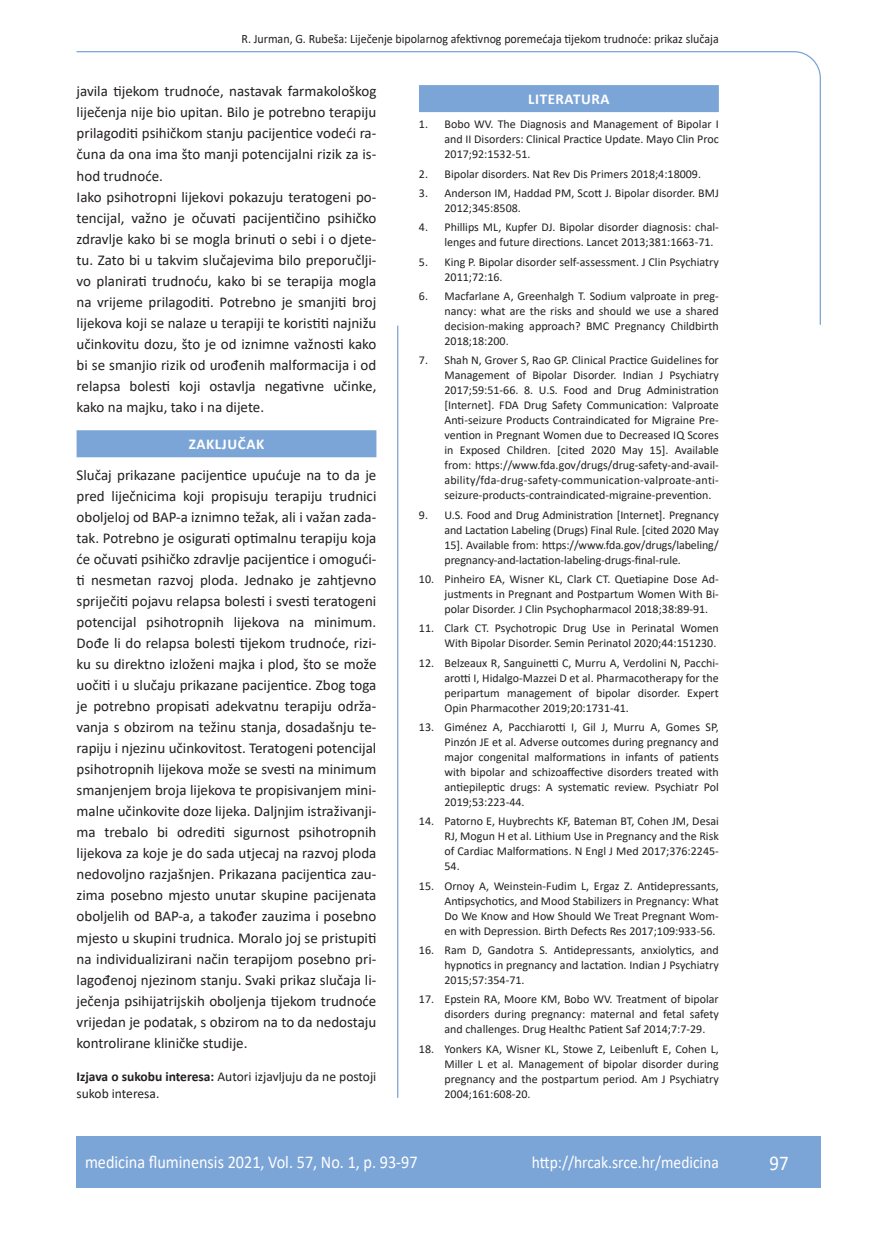
<style>
.page{position:relative;width:872px;height:1234px;background:#fff}
.page>*{position:absolute;margin:0;border:0;box-sizing:border-box;transform-origin:0 0}
.t1{font:21px "Calibri";color:#fff;scale:.9 1}
.t2{font:18px "Calibri";color:#fff;scale:.9 1}
.t3{font:17.25px "Calibri";color:#fff;scale:.9 1}
.osnovni_tekst{font:15px/21px "Calibri";color:#231f20;text-align:justify}
.naslov_ruler{font:700 15px "Calibri";letter-spacing:.04em;color:#fff}
.izjava{font:13.5px/16.5px "Calibri";color:#231f20}
.glava{font:12.75px "Calibri";color:#231f20;scale:.94 1}
.literatura{font:12px/15px "Calibri";color:#231f20;text-align:justify}
.s1{font-weight:700}
</style>
<div class="page">
<svg style="left:76px;top:51px;width:745px;height:275px"></svg>
<hr style="left:397px;top:325px;width:1px;height:772px;background:#7ca5d7">
<div style="left:77px;top:1135px;width:744px;height:51px;background:#7ca5d7"></div>
<div style="left:77px;top:430px;width:299px;height:27px;background:#7ca5d7"></div>
<div style="left:419px;top:85px;width:300px;height:27px;background:#7ca5d7"></div>
<p class="glava" style="left:241px;top:29px;width:509px">R. Jurman, G. Rubeša: Liječenje bipolarnog afektivnog poremećaja tijekom trudnoće: prikaz slučaja</p>
<p class="osnovni_tekst" style="left:77px;top:80px;width:301px">javila tijekom trudnoće, nastavak farmakološkog liječenja nije bio upitan. Bilo je potrebno terapiju prilagoditi psihičkom stanju pacijentice vodeći ra&shy;čuna da ona ima što manji potencijalni rizik za is&shy;hod trudnoće.</p>
<p class="osnovni_tekst" style="left:77px;top:186px;width:301px">Iako psihotropni lijekovi pokazuju teratogeni po&shy;tencijal, važno je očuvati pacijentičino psihičko zdravlje kako bi se mogla brinuti o sebi i o djete&shy;tu. Zato bi u takvim slučajevima bilo preporučlji&shy;vo planirati trudnoću, kako bi se terapija mogla na vrijeme prilagoditi. Potrebno je smanjiti broj lijekova koji se nalaze u terapiji te koristiti najnižu učinkovitu dozu, što je od iznimne važnosti kako bi se smanjio rizik od urođenih malformacija i od relapsa bolesti koji ostavlja negativne učinke, kako na majku, tako i na dijete.</p>
<p class="naslov_ruler" style="left:189px;top:433px;width:77px">ZAKLJUČAK</p>
<p class="osnovni_tekst" style="left:77px;top:463px;width:301px">Slučaj prikazane pacijentice upućuje na to da je pred liječnicima koji propisuju terapiju trudnici oboljeloj od BAP-a iznimno težak, ali i važan zada&shy;tak. Potrebno je osigurati optimalnu terapiju koja će očuvati psihičko zdravlje pacijentice i omogući&shy;ti nesmetan razvoj ploda. Jednako je zahtjevno spriječiti pojavu relapsa bolesti i svesti teratogeni potencijal psihotropnih lijekova na minimum.<br>Dođe li do relapsa bolesti tijekom trudnoće, rizi&shy;ku su direktno izloženi majka i plod, što se može uočiti i u slučaju prikazane pacijentice. Zbog toga je potrebno propisati adekvatnu terapiju održa&shy;vanja s obzirom na težinu stanja, dosadašnju te&shy;rapiju i njezinu učinkovitost. Teratogeni potencijal psihotropnih lijekova može se svesti na minimum smanjenjem broja lijekova te propisivanjem mini&shy;malne učinkovite doze lijeka. Daljnjim istraživanji&shy;ma trebalo bi odrediti sigurnost psihotropnih lijekova za koje je do sada utjecaj na razvoj ploda nedovoljno razjašnjen. Prikazana pacijentica zau&shy;zima posebno mjesto unutar skupine pacijenata oboljelih od BAP-a, a također zauzima i posebno mjesto u skupini trudnica. Moralo joj se pristupiti na individualizirani način terapijom posebno pri&shy;lagođenoj njezinom stanju. Svaki prikaz slučaja li&shy;ječenja psihijatrijskih oboljenja tijekom trudnoće vrijedan je podatak, s obzirom na to da nedostaju kontrolirane kliničke studije.</p>
<p class="izjava" style="left:77px;top:1067px;width:301px"><span class="s1">Izjava o sukobu interesa:</span> Autori izjavljuju da ne postoji sukob interesa.</p>
<p class="naslov_ruler" style="left:528px;top:88px;width:83px">LITERATURA</p>
<p class="literatura" style="left:444px;top:117px;width:276px;text-indent:-26px">1. Bobo WV. The Diagnosis and Management of Bipolar I and II Disorders: Clinical Practice Update. Mayo Clin Proc 2017;92:1532-51.</p>
<p class="literatura" style="left:419px;top:166px;width:283px">2. Bipolar disorders. Nat Rev Dis Primers 2018;4:18009.</p>
<p class="literatura" style="left:444px;top:185px;width:276px;text-indent:-26px">3. Anderson IM, Haddad PM, Scott J. Bipolar disorder. BMJ<br>2012;345:8508.</p>
<p class="literatura" style="left:444px;top:219px;width:276px;text-indent:-26px">4. Phillips ML, Kupfer DJ. Bipolar disorder diagnosis: chal&shy;lenges and future directions. Lancet 2013;381:1663-71.</p>
<p class="literatura" style="left:444px;top:254px;width:276px;text-indent:-26px">5. King P. Bipolar disorder self-assessment. J Clin Psychiatry<br>2011;72:16.</p>
<p class="literatura" style="left:444px;top:288px;width:276px;text-indent:-26px">6. Macfarlane A, Greenhalgh T. Sodium valproate in preg&shy;nancy: what are the risks and should we use a shared decision-making approach? BMC Pregnancy Childbirth 2018;18:200.</p>
<p class="literatura" style="left:444px;top:352px;width:276px;text-indent:-26px">7. Shah N, Grover S, Rao GP. Clinical Practice Guidelines for Management of Bipolar Disorder. Indian J Psychiatry 2017;59:51-66. 8. U.S. Food and Drug Administration [Internet]. FDA Drug Safety Communication: Valproate Anti-seizure Products Contraindicated for Migraine Pre&shy;vention in Pregnant Women due to Decreased IQ Scores in Exposed Children. [cited 2020 May 15]. Available from: https://www.fda.gov/drugs/drug-safety-and-avail&shy;ability/fda-drug-safety-communication-valproate-anti&shy;seizure-products-contraindicated-migraine-prevention.</p>
<p class="literatura" style="left:444px;top:507px;width:276px;text-indent:-26px">9. U.S. Food and Drug Administration [Internet]. Pregnancy and Lactation Labeling (Drugs) Final Rule. [cited 2020 May 15]. Available from: https://www.fda.gov/drugs/labeling/ pregnancy-and-lactation-labeling-drugs-final-rule.</p>
<p class="literatura" style="left:444px;top:571px;width:276px;text-indent:-26px">10. Pinheiro EA, Wisner KL, Clark CT. Quetiapine Dose Ad&shy;justments in Pregnant and Postpartum Women With Bi&shy;polar Disorder. J Clin Psychopharmacol 2018;38:89-91.</p>
<p class="literatura" style="left:419px;top:620px;width:301px;text-align:right">11. Clark CT. Psychotropic Drug Use in Perinatal Women<br>With Bipolar Disorder. Semin Perinatol 2020;44:151230.</p>
<p class="literatura" style="left:444px;top:654px;width:276px;text-indent:-26px">12. Belzeaux R, Sanguinetti C, Murru A, Verdolini N, Pacchi&shy;arotti I, Hidalgo-Mazzei D et al. Pharmacotherapy for the peripartum management of bipolar disorder. Expert Opin Pharmacother 2019;20:1731-41.</p>
<p class="literatura" style="left:444px;top:719px;width:276px;text-indent:-26px">13. Giménez A, Pacchiarotti I, Gil J, Murru A, Gomes SP, Pinzón JE et al. Adverse outcomes during pregnancy and major congenital malformations in infants of patients with bipolar and schizoaffective disorders treated with antiepileptic drugs: A systematic review. Psychiatr Pol 2019;53:223-44.</p>
<p class="literatura" style="left:444px;top:813px;width:276px;text-indent:-26px">14. Patorno E, Huybrechts KF, Bateman BT, Cohen JM, Desai RJ, Mogun H et al. Lithium Use in Pregnancy and the Risk of Cardiac Malformations. N Engl J Med 2017;376:2245- 54.</p>
<p class="literatura" style="left:444px;top:877px;width:276px;text-indent:-26px">15. Ornoy A, Weinstein-Fudim L, Ergaz Z. Antidepressants, Antipsychotics, and Mood Stabilizers in Pregnancy: What Do We Know and How Should We Treat Pregnant Wom&shy;en with Depression. Birth Defects Res 2017;109:933-56.</p>
<p class="literatura" style="left:444px;top:942px;width:276px;text-indent:-26px">16. Ram D, Gandotra S. Antidepressants, anxiolytics, and hypnotics in pregnancy and lactation. Indian J Psychiatry 2015;57:354-71.</p>
<p class="literatura" style="left:444px;top:991px;width:276px;text-indent:-26px">17. Epstein RA, Moore KM, Bobo WV. Treatment of bipolar disorders during pregnancy: maternal and fetal safety and challenges. Drug Healthc Patient Saf 2014;7:7-29.</p>
<p class="literatura" style="left:444px;top:1040px;width:276px;text-indent:-26px">18. Yonkers KA, Wisner KL, Stowe Z, Leibenluft E, Cohen L, Miller L et al. Management of bipolar disorder during pregnancy and the postpartum period. Am J Psychiatry 2004;161:608-20.</p>
<p class="t2" style="left:85px;top:1149px;width:371px">medicina fluminensis 2021, Vol. 57, No. 1, p. 93-97</p>
<p class="t3" style="left:532px;top:1150px;width:209px">http://hrcak.srce.hr/medicina</p>
<p class="t1" style="left:769px;top:1147px;width:23px">97</p>
</div>
